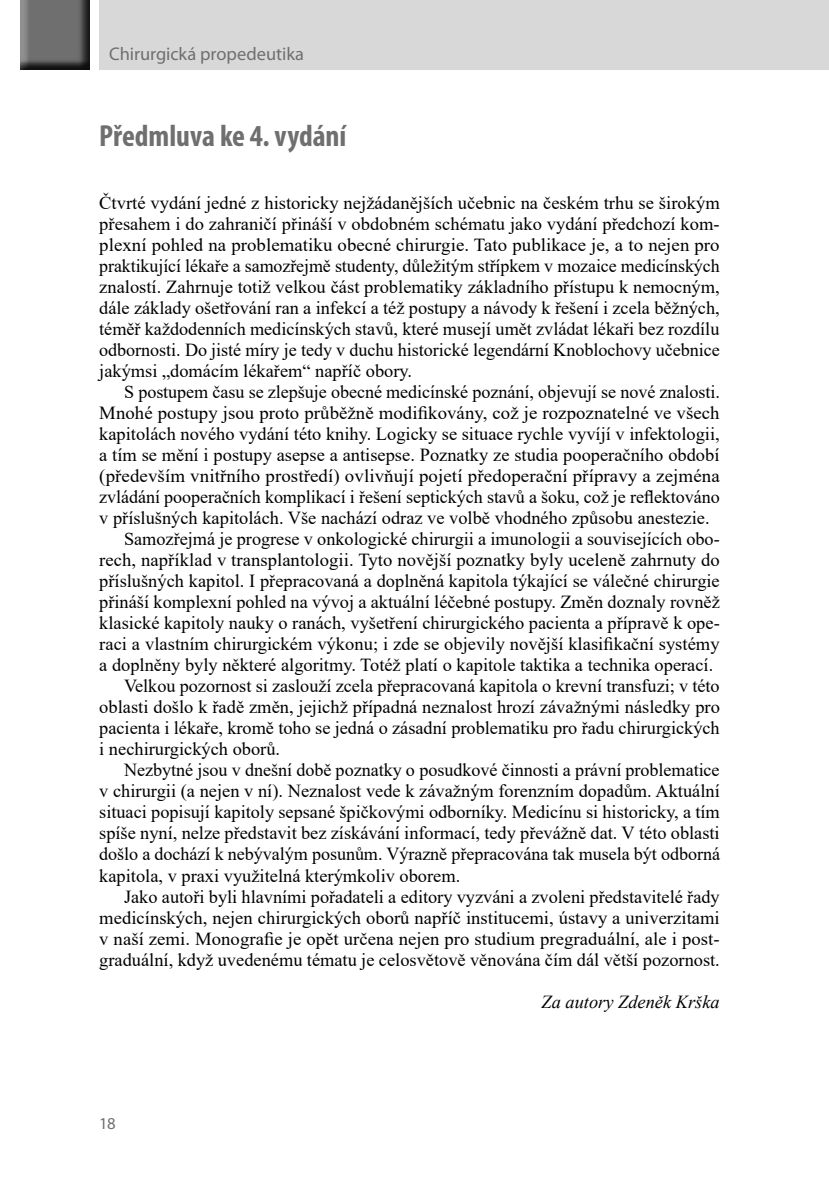
<style>
.page{position:relative;width:829px;height:1191px;background:#fff}
.page>*{position:absolute;margin:0;border:0;box-sizing:border-box;transform-origin:0 0}
.t1{font:700 condensed 30.62px "Myriad Pro";color:#706f6f}
.t2{font:18.38px/21px "Times New Roman";color:#000;text-align:justify}
.t3{font:18.38px "Myriad Pro";letter-spacing:-.005em;color:#706f6f}
.t4{font:italic 18.38px "Times New Roman";color:#000}
.t5{font:16.62px "Myriad Pro";color:#706f6f}
</style>
<div class="page">
<div style="left:99px;top:0;width:729px;height:69px;background:#d8d8d8"></div>
<div style="left:19px;top:0;width:72px;height:72px;background:#000;opacity:.75"></div>
<p class="t3" style="left:109px;top:42px;width:196px">Chirurgická propedeutika</p>
<h1 class="t1" style="left:99px;top:117px;width:248px">Předmluva ke 4. vydání</h1>
<p class="t2" style="left:99px;top:192px;width:622px">Čtvrté vydání jedné z historicky nejžádanějších učebnic na českém trhu se širokým přesahem i do zahraničí přináší v obdobném schématu jako vydání předchozí kom&shy;plexní pohled na problematiku obecné chirurgie. Tato publikace je, a to nejen pro praktikující lékaře a samozřejmě studenty, důležitým střípkem v mozaice medicínských znalostí. Zahrnuje totiž velkou část problematiky základního přístupu k nemocným, dále základy ošetřování ran a infekcí a též postupy a návody k řešení i zcela běžných, téměř každodenních medicínských stavů, které musejí umět zvládat lékaři bez rozdílu odbornosti. Do jisté míry je tedy v duchu historické legendární Knoblochovy učebnice jakýmsi „domácím lékařem“ napříč obory.</p>
<p class="t2" style="left:124px;top:381px;width:597px">S postupem času se zlepšuje obecné medicínské poznání, objevují se nové znalosti.</p>
<p class="t2" style="left:99px;top:402px;width:622px">Mnohé postupy jsou proto průběžně modifikovány, což je rozpoznatelné ve všech</p>
<p class="t2" style="left:99px;top:423px;width:622px">kapitolách nového vydání této knihy. Logicky se situace rychle vyvíjí v infektologii,</p>
<p class="t2" style="left:99px;top:444px;width:621px">a tím se mění i postupy asepse a antisepse. Poznatky ze studia pooperačního období</p>
<p class="t2" style="left:99px;top:465px;width:622px">(především vnitřního prostředí) ovlivňují pojetí předoperační přípravy a zejména</p>
<p class="t2" style="left:99px;top:486px;width:622px">zvládání pooperačních komplikací i řešení septických stavů a šoku, což je reflektováno</p>
<p class="t2" style="left:99px;top:507px;width:611px">v příslušných kapitolách. Vše nachází odraz ve volbě vhodného způsobu anestezie.</p>
<p class="t2" style="left:124px;top:528px;width:597px">Samozřejmá je progrese v onkologické chirurgii a imunologii a souvisejících obo-</p>
<p class="t2" style="left:99px;top:549px;width:622px">rech, například v transplantologii. Tyto novější poznatky byly uceleně zahrnuty do</p>
<p class="t2" style="left:99px;top:570px;width:622px">příslušných kapitol. I přepracovaná a doplněná kapitola týkající se válečné chirurgie</p>
<p class="t2" style="left:99px;top:591px;width:622px">přináší komplexní pohled na vývoj a aktuální léčebné postupy. Změn doznaly rovněž</p>
<p class="t2" style="left:99px;top:612px;width:622px">klasické kapitoly nauky o ranách, vyšetření chirurgického pacienta a přípravě k ope-</p>
<p class="t2" style="left:99px;top:633px;width:621px">raci a vlastním chirurgickém výkonu; i zde se objevily novější klasifikační systémy</p>
<p class="t2" style="left:99px;top:654px;width:615px">a doplněny byly některé algoritmy. Totéž platí o kapitole taktika a technika operací.</p>
<p class="t2" style="left:124px;top:675px;width:597px">Velkou pozornost si zaslouží zcela přepracovaná kapitola o krevní transfuzi; v této</p>
<p class="t2" style="left:99px;top:696px;width:622px">oblasti došlo k řadě změn, jejichž případná neznalost hrozí závažnými následky pro</p>
<p class="t2" style="left:99px;top:717px;width:622px">pacienta i lékaře, kromě toho se jedná o zásadní problematiku pro řadu chirurgických</p>
<p class="t2" style="left:99px;top:738px;width:182px">i nechirurgických oborů.</p>
<p class="t2" style="left:124px;top:759px;width:597px">Nezbytné jsou v dnešní době poznatky o posudkové činnosti a právní problematice</p>
<p class="t2" style="left:99px;top:780px;width:622px">v chirurgii (a nejen v ní). Neznalost vede k závažným forenzním dopadům. Aktuální</p>
<p class="t2" style="left:99px;top:801px;width:622px">situaci popisují kapitoly sepsané špičkovými odborníky. Medicínu si historicky, a tím</p>
<p class="t2" style="left:99px;top:822px;width:622px">spíše nyní, nelze představit bez získávání informací, tedy převážně dat. V této oblasti</p>
<p class="t2" style="left:99px;top:843px;width:622px">došlo a dochází k nebývalým posunům. Výrazně přepracována tak musela být odborná</p>
<p class="t2" style="left:99px;top:864px;width:362px">kapitola, v praxi využitelná kterýmkoliv oborem.</p>
<p class="t2" style="left:124px;top:885px;width:597px">Jako autoři byli hlavními pořadateli a editory vyzváni a zvoleni představitelé řady</p>
<p class="t2" style="left:99px;top:906px;width:622px">medicínských, nejen chirurgických oborů napříč institucemi, ústavy a univerzitami</p>
<p class="t2" style="left:99px;top:927px;width:622px">v naší zemi. Monografie je opět určena nejen pro studium pregraduální, ale i post-</p>
<p class="t2" style="left:99px;top:948px;width:622px">graduální, když uvedenému tématu je celosvětově věnována čím dál větší pozornost.</p>
<p class="t4" style="left:541px;top:988px;width:180px">Za autory Zdeněk Krška</p>
<p class="t5" style="left:99px;top:1113px;width:18px">18</p>
</div>
